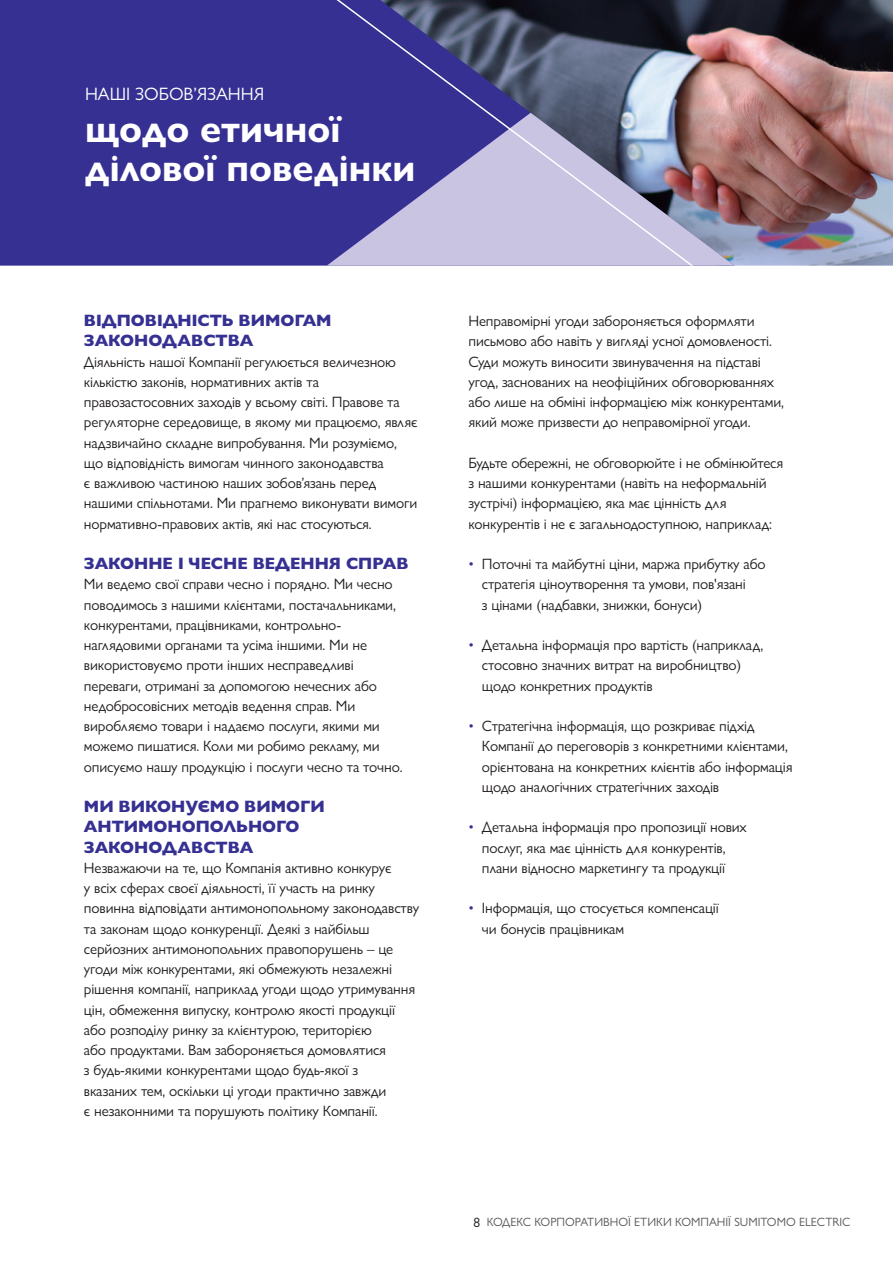
<style>
.page{position:relative;width:893px;height:1263px;background:#fff}
.page>*{position:absolute;margin:0;border:0;box-sizing:border-box;transform-origin:0 0}
.t1{font:700 37.5px/39px "Gill Sans Nova";color:#fff}
.t2{font:18px "Gill Sans Nova";color:#fff}
.BLUE_HEADS{font:800 16.5px/20.2px "Gill Sans Nova";color:#353092}
.BODY{font:15px/20.2px "Gill Sans Nova";letter-spacing:-.01em;color:#231f20}
.t3{font:12px "Gill Sans Nova";color:#57585a}
.s1{color:#353092}
.s2{font-size:13.5px;color:#231f20}
</style>
<div class="page">
<img style="left:735px;top:0;width:158px;height:266px">
<svg style="left:0;top:0;width:735px;height:266px;background:#595598"></svg>
<p class="t2" style="left:85px;top:83px;width:181px">НАШІ ЗОБОВ’ЯЗАННЯ</p>
<p class="t1" style="left:85px;top:110px;width:332px">щодо етичної ділової поведінки</p>
<p class="BLUE_HEADS" style="left:84px;top:310px;width:249px">ВІДПОВІДНІСТЬ ВИМОГАМ<br>ЗАКОНОДАВСТВА</p>
<p class="BODY" style="left:84px;top:351px;width:335px">Діяльність нашої Компанії регулюється величезною кількістю законів, нормативних актів та правозастосовних заходів у всьому світі. Правове та регуляторне середовище, в якому ми працюємо, являє надзвичайно складне випробування. Ми розуміємо, що відповідність вимогам чинного законодавства<br>є важливою частиною наших зобов’язань перед нашими спільнотами. Ми прагнемо виконувати вимоги нормативно-правових актів, які нас стосуються.</p>
<p class="BLUE_HEADS" style="left:84px;top:553px;width:326px">ЗАКОННЕ І ЧЕСНЕ ВЕДЕННЯ СПРАВ</p>
<p class="BODY" style="left:84px;top:574px;width:320px">Ми ведемо свої справи чесно і порядно. Ми чесно поводимось з нашими клієнтами, постачальниками, конкурентами, працівниками, контрольно&shy;наглядовими органами та усіма іншими. Ми не використовуємо проти інших несправедливі переваги, отримані за допомогою нечесних або недобросовісних методів ведення справ. Ми виробляємо товари і надаємо послуги, якими ми можемо пишатися. Коли ми робимо рекламу, ми описуємо нашу продукцію і послуги чесно та точно.</p>
<p class="BLUE_HEADS" style="left:84px;top:796px;width:242px">МИ ВИКОНУЄМО ВИМОГИ<br>АНТИМОНОПОЛЬНОГО<br>ЗАКОНОДАВСТВА</p>
<p class="BODY" style="left:84px;top:857px;width:337px">Незважаючи на те, що Компанія активно конкурує<br>у всіх сферах своєї діяльності, її участь на ринку повинна відповідати антимонопольному законодавству та законам щодо конкуренції. Деякі з найбільш серйозних антимонопольних правопорушень – це угоди між конкурентами, які обмежують незалежні рішення компанії, наприклад угоди щодо утримування цін, обмеження випуску, контролю якості продукції або розподілу ринку за клієнтурою, територією<br>або продуктами. Вам забороняється домовлятися<br>з будь-якими конкурентами щодо будь-якої з<br>вказаних тем, оскільки ці угоди практично завжди<br>є незаконними та порушують політику Компанії.</p>
<p class="BODY" style="left:468px;top:311px;width:317px">Неправомірні угоди забороняється оформляти письмово або навіть у вигляді усної домовленості.<br>Суди можуть виносити звинувачення на підставі угод, заснованих на неофіційних обговорюваннях або лише на обміні інформацією між конкурентами, який може призвести до неправомірної угоди.</p>
<p class="BODY" style="left:468px;top:452px;width:316px">Будьте обережні, не обговорюйте і не обмінюйтеся з нашими конкурентами (навіть на неформальній зустрічі) інформацією, яка має цінність для конкурентів і не є загальнодоступною, наприклад:</p>
<p class="BODY" style="left:482px;top:554px;width:285px;text-indent:-14px"><span class="s1">•</span> Поточні та майбутні ціни, маржа прибутку або стратегія ціноутворення та умови, пов'язані<br>з цінами (надбавки, знижки, бонуси)</p>
<p class="BODY" style="left:482px;top:635px;width:283px;text-indent:-14px"><span class="s1">•</span> Детальна інформація про вартість (наприклад, стосовно значних витрат на виробництво) щодо конкретних продуктів</p>
<p class="BODY" style="left:482px;top:716px;width:312px;text-indent:-14px"><span class="s1">•</span> Стратегічна інформація, що розкриває підхід Компанії до переговорів з конкретними клієнтами, орієнтована на конкретних клієнтів або інформація щодо аналогічних стратегічних заходів</p>
<p class="BODY" style="left:468px;top:817px;width:280px;text-align:center"><span class="s1">•</span> Детальна інформація про пропозиції нових послуг, яка має цінність для конкурентів, плани відносно маркетингу та продукції</p>
<p class="BODY" style="left:482px;top:898px;width:238px;text-indent:-14px"><span class="s1">•</span> Інформація, що стосується компенсації чи бонусів працівникам</p>
<p class="t3" style="left:473px;top:1215px;width:379px"><span class="s2">8</span> КОДЕКС КОРПОРАТИВНОЇ ЕТИКИ КОМПАНІЇ SUMITOMO ELECTRIC</p>
</div>
